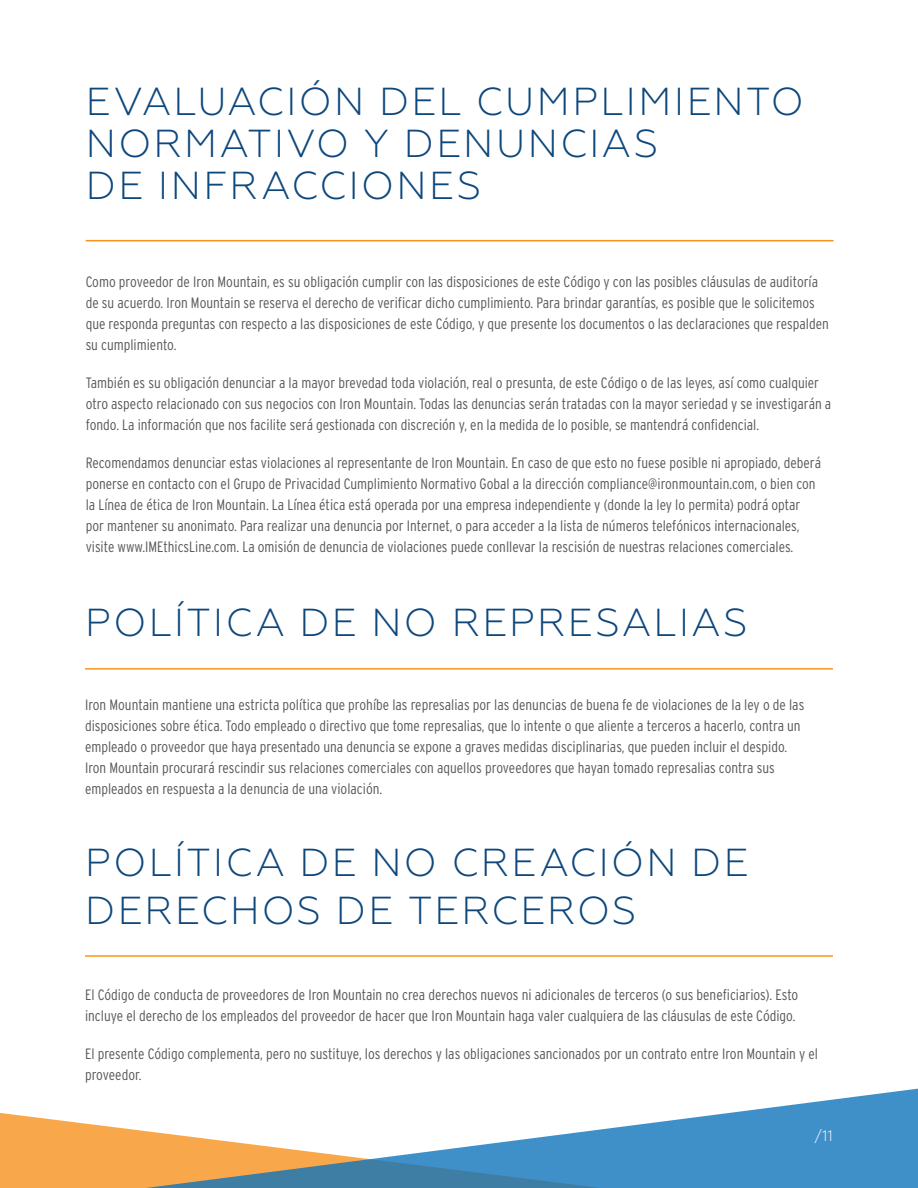
<style>
.page{position:relative;width:918px;height:1188px;background:#fff}
.page>*{position:absolute;margin:0;border:0;box-sizing:border-box;transform-origin:0 0}
.t1{font:300 39px/42px "Geometria";letter-spacing:.055em;color:#0d477c}
.Body_Copy{font:300 15px/21px "Interstate Condensed";color:#57585a}
.t2{font:300 15px "Geometria";color:#fff}
</style>
<div class="page">
<svg style="left:0;top:1088px;width:918px;height:100px"></svg>
<hr style="left:86px;top:240px;width:748px;height:1px;background:#f7931d">
<hr style="left:85px;top:668px;width:748px;height:2px;background:#f7931d">
<hr style="left:85px;top:955px;width:748px;height:2px;background:#f7931d">
<p class="t1" style="left:86px;top:80px;width:719px">EVALUACIÓN DEL CUMPLIMIENTO<br>NORMATIVO Y DENUNCIAS<br>DE INFRACCIONES</p>
<p class="Body_Copy" style="left:86px;top:271px;width:745px">Como proveedor de Iron Mountain, es su obligación cumplir con las disposiciones de este Código y con las posibles cláusulas de auditoría de su acuerdo. Iron Mountain se reserva el derecho de verificar dicho cumplimiento. Para brindar garantías, es posible que le solicitemos que responda preguntas con respecto a las disposiciones de este Código, y que presente los documentos o las declaraciones que respalden su cumplimiento.</p>
<p class="Body_Copy" style="left:86px;top:372px;width:747px">También es su obligación denunciar a la mayor brevedad toda violación, real o presunta, de este Código o de las leyes, así como cualquier otro aspecto relacionado con sus negocios con Iron Mountain. Todas las denuncias serán tratadas con la mayor seriedad y se investigarán a fondo. La información que nos facilite será gestionada con discreción y, en la medida de lo posible, se mantendrá confidencial.</p>
<p class="Body_Copy" style="left:86px;top:452px;width:737px">Recomendamos denunciar estas violaciones al representante de Iron Mountain. En caso de que esto no fuese posible ni apropiado, deberá ponerse en contacto con el Grupo de Privacidad Cumplimiento Normativo Gobal a la dirección compliance@ironmountain.com, o bien con la Línea de ética de Iron Mountain. La Línea ética está operada por una empresa independiente y (donde la ley lo permita) podrá optar por mantener su anonimato. Para realizar una denuncia por Internet, o para acceder a la lista de números telefónicos internacionales, visite www.IMEthicsLine.com. La omisión de denuncia de violaciones puede conllevar la rescisión de nuestras relaciones comerciales.</p>
<p class="t1" style="left:85px;top:601px;width:664px">POLÍTICA DE NO REPRESALIAS</p>
<p class="Body_Copy" style="left:85px;top:694px;width:721px">Iron Mountain mantiene una estricta política que prohíbe las represalias por las denuncias de buena fe de violaciones de la ley o de las disposiciones sobre ética. Todo empleado o directivo que tome represalias, que lo intente o que aliente a terceros a hacerlo, contra un empleado o proveedor que haya presentado una denuncia se expone a graves medidas disciplinarias, que pueden incluir el despido.<br>Iron Mountain procurará rescindir sus relaciones comerciales con aquellos proveedores que hayan tomado represalias contra sus empleados en respuesta a la denuncia de una violación.</p>
<p class="t1" style="left:85px;top:839px;width:665px;line-height:48px">POLÍTICA DE NO CREACIÓN DE<br>DERECHOS DE TERCEROS</p>
<p class="Body_Copy" style="left:85px;top:984px;width:715px">El Código de conducta de proveedores de Iron Mountain no crea derechos nuevos ni adicionales de terceros (o sus beneficiarios). Esto incluye el derecho de los empleados del proveedor de hacer que Iron Mountain haga valer cualquiera de las cláusulas de este Código.</p>
<p class="Body_Copy" style="left:85px;top:1043px;width:735px">El presente Código complementa, pero no sustituye, los derechos y las obligaciones sancionados por un contrato entre Iron Mountain y el proveedor.</p>
<p class="t2" style="left:815px;top:1127px;width:20px">/11</p>
</div>
